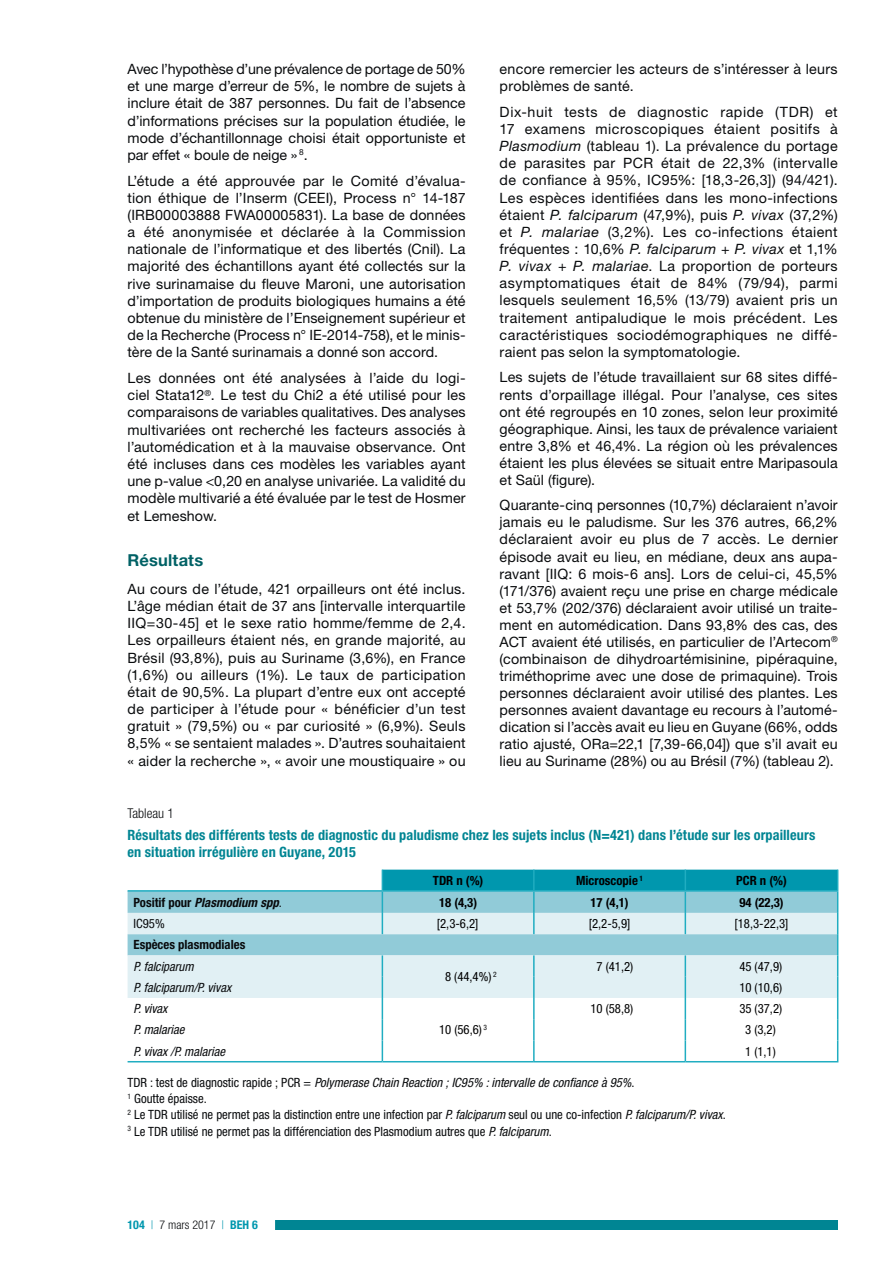
<style>
.page{position:relative;width:893px;height:1263px;background:#fff}
.page>*{position:absolute;margin:0;border:0;box-sizing:border-box;transform-origin:0 0}
.t1{font:700 16.5px "Helvetica Neue LT Std";letter-spacing:.01em;color:#006165}
.t2{font:14.25px/17.2px "Helvetica Neue LT Std";letter-spacing:.01em;color:#090b0d;text-align:justify}
.t3{font:700 condensed 14.25px/17.1px "Helvetica Neue LT Std";letter-spacing:.01em;color:#008593}
.t4{font:300 condensed 13.5px "Helvetica Neue LT Std";color:#090b0d}
.t5{font:condensed 12.75px/16.2px "Helvetica Neue LT Std";color:#090b0d}
.t6{font:condensed 12.75px "Helvetica Neue LT Std";color:#000001}
.t7{font:italic condensed 12.75px "Helvetica Neue LT Std";color:#090b0d}
.t8{font:700 condensed 12.75px "Helvetica Neue LT Std";color:#000001}
.t9{font:italic 700 condensed 12.75px "Helvetica Neue LT Std";color:#090b0d}
.t10{font:700 condensed 12.75px "Helvetica Neue LT Std";color:#090b0d}
.t11{font:300 condensed 12px "Helvetica Neue LT Std";color:#090b0d}
.s1{font-style:italic}
.s2{font-style:normal}
.s3{font-weight:400;font-style:normal}
.s4{font-weight:700;color:#0097ae}
.s5{color:#0097ae}
</style>
<div class="page">
<div style="left:242px;top:1221px;width:596px;height:9px;background:#008593"></div>
<div style="left:110px;top:1219px;width:165px;height:12px;background:#fff"></div>
<div style="left:128px;top:892px;width:254px;height:21px;background:#91cbd8"></div>
<svg style="left:128px;top:913px;width:254px;height:85px;background:#cde6ed"></svg>
<hr style="left:128px;top:890px;width:254px;height:2px;background:#20adc1">
<hr style="left:128px;top:1061px;width:254px;height:1px;background:#20adc1">
<hr style="left:534px;top:1061px;width:151px;height:1px;background:#20adc1">
<hr style="left:685px;top:1061px;width:153px;height:1px;background:#20adc1">
<svg style="left:382px;top:870px;width:456px;height:191px"></svg>
<hr style="left:382px;top:1061px;width:152px;height:1px;background:#20adc1">
<p class="t2" style="left:128px;top:60px;width:340px">Avec l’hypothèse d’une prévalence de portage de 50% et une marge d’erreur de 5%, le nombre de sujets à inclure était de 387 personnes. Du fait de l’absence d’informations précises sur la population étudiée, le mode d’échantillonnage choisi était opportuniste et par effet « boule de neige » <sup>8</sup>.</p>
<p class="t2" style="left:128px;top:172px;width:340px">L’étude a été approuvée par le Comité d’évalua&shy;tion éthique de l’Inserm (CEEI), Process n° 14-187 (IRB00003888 FWA00005831). La base de données a été anonymisée et déclarée à la Commission nationale de l’informatique et des libertés (Cnil). La majorité des échantillons ayant été collectés sur la rive surinamaise du fleuve Maroni, une autorisation d’importation de produits biologiques humains a été obtenue du ministère de l’Enseignement supérieur et de la Recherche (Process n° IE-2014-758), et le minis&shy;tère de la Santé surinamais a donné son accord.</p>
<p class="t2" style="left:128px;top:369px;width:340px">Les données ont été analysées à l’aide du logi&shy;ciel Stata12<sup>®</sup>. Le test du Chi2 a été utilisé pour les comparaisons de variables qualitatives. Des analyses multivariées ont recherché les facteurs associés à l’automédication et à la mauvaise observance. Ont été incluses dans ces modèles les variables ayant une p-value &lt;0,20 en analyse univariée. La validité du modèle multivarié a été évaluée par le test de Hosmer et Lemeshow.</p>
<p class="t1" style="left:128px;top:550px;width:77px">Résultats</p>
<p class="t2" style="left:128px;top:580px;width:340px">Au cours de l’étude, 421 orpailleurs ont été inclus.<br>L’âge médian était de 37 ans [intervalle interquartile IIQ=30-45] et le sexe ratio homme/femme de 2,4.<br>Les orpailleurs étaient nés, en grande majorité, au Brésil (93,8%), puis au Suriname (3,6%), en France (1,6%) ou ailleurs (1%). Le taux de participation était de 90,5%. La plupart d’entre eux ont accepté de participer à l’étude pour « bénéficier d’un test gratuit » (79,5%) ou « par curiosité » (6,9%). Seuls 8,5% « se sentaient malades ». D’autres souhaitaient « aider la recherche », « avoir une moustiquaire » ou</p>
<p class="t2" style="left:500px;top:60px;width:340px">encore remercier les acteurs de s’intéresser à leurs problèmes de santé.</p>
<p class="t2" style="left:500px;top:103px;width:340px">Dix-huit tests de diagnostic rapide (TDR) et 17 examens microscopiques étaient positifs à <span class="s1">Plasmodium</span> (tableau 1). La prévalence du portage de parasites par PCR était de 22,3% (intervalle de confiance à 95%, IC95%: [18,3-26,3]) (94/421).<br>Les espèces identifiées dans les mono-infections étaient <span class="s1">P. falciparum</span> (47,9%), puis <span class="s1">P. vivax</span> (37,2%) et <span class="s1">P. malariae</span> (3,2%). Les co-infections étaient fréquentes : 10,6% <span class="s1">P. falciparum + P. vivax</span> et 1,1% <span class="s1">P. vivax + P. malariae</span>. La proportion de porteurs asymptomatiques était de 84% (79/94), parmi lesquels seulement 16,5% (13/79) avaient pris un traitement antipaludique le mois précédent. Les caractéristiques sociodémographiques ne diffé&shy;raient pas selon la symptomatologie.</p>
<p class="t2" style="left:500px;top:369px;width:340px">Les sujets de l’étude travaillaient sur 68 sites diffé&shy;rents d’orpaillage illégal. Pour l’analyse, ces sites ont été regroupés en 10 zones, selon leur proximité géographique. Ainsi, les taux de prévalence variaient entre 3,8% et 46,4%. La région où les prévalences étaient les plus élevées se situait entre Maripasoula et Saül (figure).</p>
<p class="t2" style="left:500px;top:497px;width:340px">Quarante-cinq personnes (10,7%) déclaraient n’avoir jamais eu le paludisme. Sur les 376 autres, 66,2% déclaraient avoir eu plus de 7 accès. Le dernier épisode avait eu lieu, en médiane, deux ans aupa&shy;ravant [IIQ: 6 mois-6 ans]. Lors de celui-ci, 45,5% (171/376) avaient reçu une prise en charge médicale et 53,7% (202/376) déclaraient avoir utilisé un traite&shy;ment en automédication. Dans 93,8% des cas, des ACT avaient été utilisés, en particulier de l’Artecom<sup>® </sup>(combinaison de dihydroartémisinine, pipéraquine, triméthoprime avec une dose de primaquine). Trois personnes déclaraient avoir utilisé des plantes. Les personnes avaient davantage eu recours à l’automé&shy;dication si l’accès avait eu lieu en Guyane (66%, odds ratio ajusté, ORa=22,1 [7,39-66,04]) que s’il avait eu lieu au Suriname (28%) ou au Brésil (7%) (tableau 2).</p>
<p class="t4" style="left:128px;top:806px;width:48px">Tableau 1</p>
<p class="t3" style="left:128px;top:826px;width:689px">Résultats des différents tests de diagnostic du paludisme chez les sujets inclus (N=421) dans l’étude sur les orpailleurs en situation irrégulière en Guyane, 2015</p>
<p class="t8" style="left:433px;top:872px;width:52px">TDR n (%)</p>
<p class="t8" style="left:576px;top:872px;width:68px">Microscopie <sup>1</sup></p>
<p class="t8" style="left:736px;top:872px;width:52px">PCR n (%)</p>
<p class="t9" style="left:134px;top:894px;width:150px"><span class="s2">Positif pour</span> Plasmodium spp<span class="s3">.</span></p>
<p class="t8" style="left:439px;top:894px;width:40px">18 (4,3)</p>
<p class="t8" style="left:590px;top:894px;width:40px">17 (4,1)</p>
<p class="t8" style="left:739px;top:894px;width:46px">94 (22,3)</p>
<p class="t5" style="left:134px;top:915px;width:33px">IC95%</p>
<p class="t6" style="left:437px;top:916px;width:43px">[2,3-6,2]</p>
<p class="t6" style="left:589px;top:916px;width:43px">[2,2-5,9]</p>
<p class="t6" style="left:735px;top:916px;width:55px">[18,3-22,3]</p>
<p class="t10" style="left:134px;top:937px;width:113px">Espèces plasmodiales</p>
<p class="t7" style="left:134px;top:959px;width:62px">P. falciparum</p>
<p class="t6" style="left:445px;top:969px;width:53px">8 (44,4%) <sup>2</sup></p>
<p class="t6" style="left:596px;top:959px;width:38px">7 (41,2)</p>
<p class="t6" style="left:739px;top:959px;width:44px">45 (47,9)</p>
<p class="t7" style="left:134px;top:980px;width:99px">P. falciparum/P. vivax</p>
<p class="t6" style="left:739px;top:980px;width:44px">10 (10,6)</p>
<p class="t7" style="left:134px;top:1001px;width:35px">P. vivax</p>
<p class="t6" style="left:439px;top:1022px;width:50px">10 (56,6) <sup>3</sup></p>
<p class="t6" style="left:590px;top:1001px;width:44px">10 (58,8)</p>
<p class="t6" style="left:739px;top:1001px;width:44px">35 (37,2)</p>
<p class="t7" style="left:134px;top:1022px;width:52px">P. malariae</p>
<p class="t6" style="left:745px;top:1022px;width:32px">3 (3,2)</p>
<p class="t7" style="left:134px;top:1044px;width:93px">P. vivax /P. malariae</p>
<p class="t6" style="left:745px;top:1044px;width:32px">1 (1,1)</p>
<p class="t5" style="left:128px;top:1074px;width:600px">TDR : test de diagnostic rapide ; PCR = <span class="s1">Polymerase Chain Reaction ; IC95% : intervalle de confiance à 95%</span>.<br><sup>1</sup> Goutte épaisse.<br><sup>2</sup> Le TDR utilisé ne permet pas la distinction entre une infection par <span class="s1">P. falciparum</span> seul ou une co-infection <span class="s1">P. falciparum/P. vivax</span>.<br><sup>3</sup> Le TDR utilisé ne permet pas la différenciation des Plasmodium autres que <span class="s1">P. falciparum</span>.</p>
<p class="t11" style="left:128px;top:1218px;width:132px"><span class="s4">104</span> <span class="s5">|</span> 7 mars 2017 <span class="s5">|</span> <span class="s4">BEH 6</span></p>
</div>
